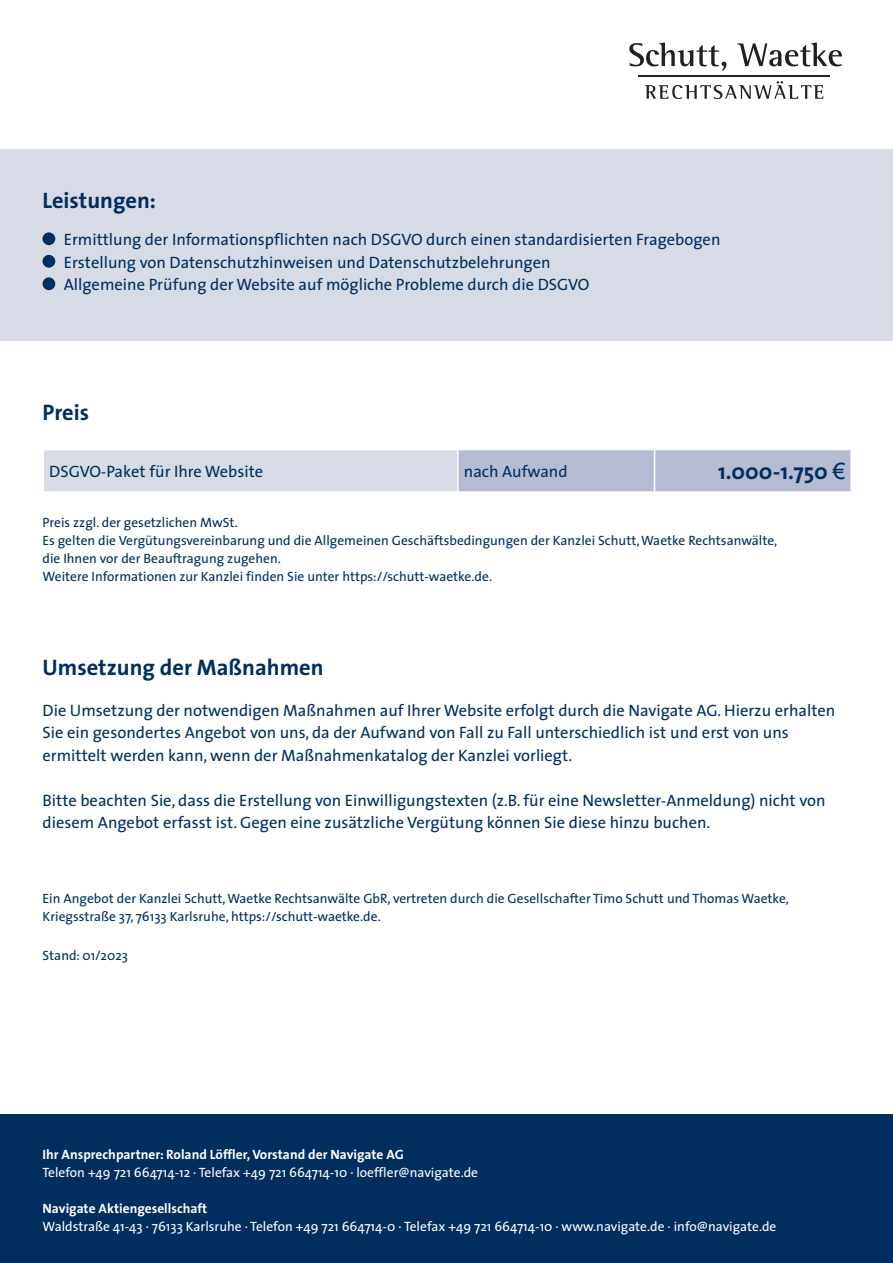
<style>
.page{position:relative;width:893px;height:1263px;background:#fff}
.page>*{position:absolute;margin:0;border:0;box-sizing:border-box;transform-origin:0 0}
.Headline{font:700 22.5px "The Sans";color:#002e5e}
.Fließtext_groß{font:16.5px/22.5px "The Sans";color:#002e5e}
.Tabellarisch{font:16.5px "The Sans";color:#002e5e}
.Tabellarisch-2{font:13.5px/18px "The Sans";color:#002e5e}
.Fließtext{font:13.5px "The Sans";color:#fff}
.Headline-2{font:13.5px/18px "The Sans";color:#002e5e}
.Fließtext-2{font:700 13.5px "The Sans";color:#fff}
.s1{font-family:"Arial";font-weight:400}
</style>
<div class="page">
<div style="left:0;top:149px;width:893px;height:191px;background:#d7dbe6"></div>
<div style="left:43px;top:232px;width:12px;height:13px;background:#002e5e;border-radius:50%"></div>
<div style="left:43px;top:255px;width:12px;height:13px;background:#002e5e;border-radius:50%"></div>
<div style="left:43px;top:277px;width:12px;height:13px;background:#002e5e;border-radius:50%"></div>
<div style="left:43px;top:449px;width:415px;height:43px;background:#d7dbe6"></div>
<div style="left:459px;top:450px;width:391px;height:41px;background:#b5bcd1"></div>
<hr style="left:43px;top:449px;width:415px;height:1px;background:#fff">
<hr style="left:43px;top:450px;width:1px;height:41px;background:#fff">
<hr style="left:457px;top:450px;width:2px;height:41px;background:#fff">
<hr style="left:654px;top:450px;width:1px;height:41px;background:#fff">
<hr style="left:43px;top:491px;width:415px;height:2px;background:#fff">
<div style="left:0;top:1114px;width:893px;height:149px;background:#002e5e"></div>
<svg style="left:629px;top:43px;width:97px;height:28px"></svg>
<svg style="left:737px;top:43px;width:105px;height:23px"></svg>
<svg style="left:645px;top:81px;width:178px;height:18px"></svg>
<hr style="left:638px;top:75px;width:191px;height:1px;background:#231f20">
<p class="Headline" style="left:43px;top:181px;width:115px">Leistungen:</p>
<p class="Fließtext_groß" style="left:64px;top:228px;width:658px">Ermittlung der Informationspflichten nach DSGVO durch einen standardisierten Fragebogen</p>
<p class="Fließtext_groß" style="left:64px;top:250px;width:488px">Erstellung von Datenschutzhinweisen und Datenschutzbelehrungen</p>
<p class="Fließtext_groß" style="left:64px;top:273px;width:527px">Allgemeine Prüfung der Website auf mögliche Probleme durch die DSGVO</p>
<p class="Headline" style="left:43px;top:394px;width:48px">Preis</p>
<p class="Tabellarisch" style="left:49px;top:457px;width:216px">DSGVO-Paket für Ihre Website</p>
<p class="Tabellarisch" style="left:464px;top:457px;width:105px">nach Aufwand</p>
<p class="Headline" style="left:718px;top:452px;width:129px">1.000-1.750 <span class="s1">€</span></p>
<p class="Tabellarisch-2" style="left:43px;top:513px;width:736px">Preis zzgl. der gesetzlichen MwSt.<br>Es gelten die Vergütungsvereinbarung und die Allgemeinen Geschäftsbedingungen der Kanzlei Schutt, Waetke Rechtsanwälte, die Ihnen vor der Beauftragung zugehen.<br>Weitere Informationen zur Kanzlei finden Sie unter https://schutt-waetke.de.</p>
<p class="Headline" style="left:43px;top:649px;width:283px">Umsetzung der Maßnahmen</p>
<p class="Fließtext_groß" style="left:43px;top:699px;width:794px">Die Umsetzung der notwendigen Maßnahmen auf Ihrer Website erfolgt durch die Navigate AG. Hierzu erhalten<br>Sie ein gesondertes Angebot von uns, da der Aufwand von Fall zu Fall unterschiedlich ist und erst von uns ermittelt werden kann, wenn der Maßnahmenkatalog der Kanzlei vorliegt.</p>
<p class="Fließtext_groß" style="left:43px;top:789px;width:784px">Bitte beachten Sie, dass die Erstellung von Einwilligungstexten (z.B. für eine Newsletter-Anmeldung) nicht von diesem Angebot erfasst ist. Gegen eine zusätzliche Vergütung können Sie diese hinzu buchen.</p>
<p class="Headline-2" style="left:43px;top:889px;width:748px">Ein Angebot der Kanzlei Schutt, Waetke Rechtsanwälte GbR, vertreten durch die Gesellschafter Timo Schutt und Thomas Waetke,<br>Kriegsstraße 37, 76133 Karlsruhe, https://schutt-waetke.de.</p>
<p class="Tabellarisch-2" style="left:43px;top:946px;width:87px">Stand: 01/2023</p>
<p class="Fließtext-2" style="left:43px;top:1143px;width:363px">Ihr Ansprechpartner: Roland Löffler, Vorstand der Navigate AG</p>
<p class="Fließtext" style="left:43px;top:1161px;width:437px">Telefon +49 721 664714-12 · Telefax +49 721 664714-10 · loeffler@navigate.de</p>
<p class="Fließtext-2" style="left:43px;top:1197px;width:166px">Navigate Aktiengesellschaft</p>
<p class="Fließtext" style="left:43px;top:1215px;width:735px">Waldstraße 41-43 · 76133 Karlsruhe · Telefon +49 721 664714-0 · Telefax +49 721 664714-10 · www.navigate.de · info@navigate.de</p>
</div>
